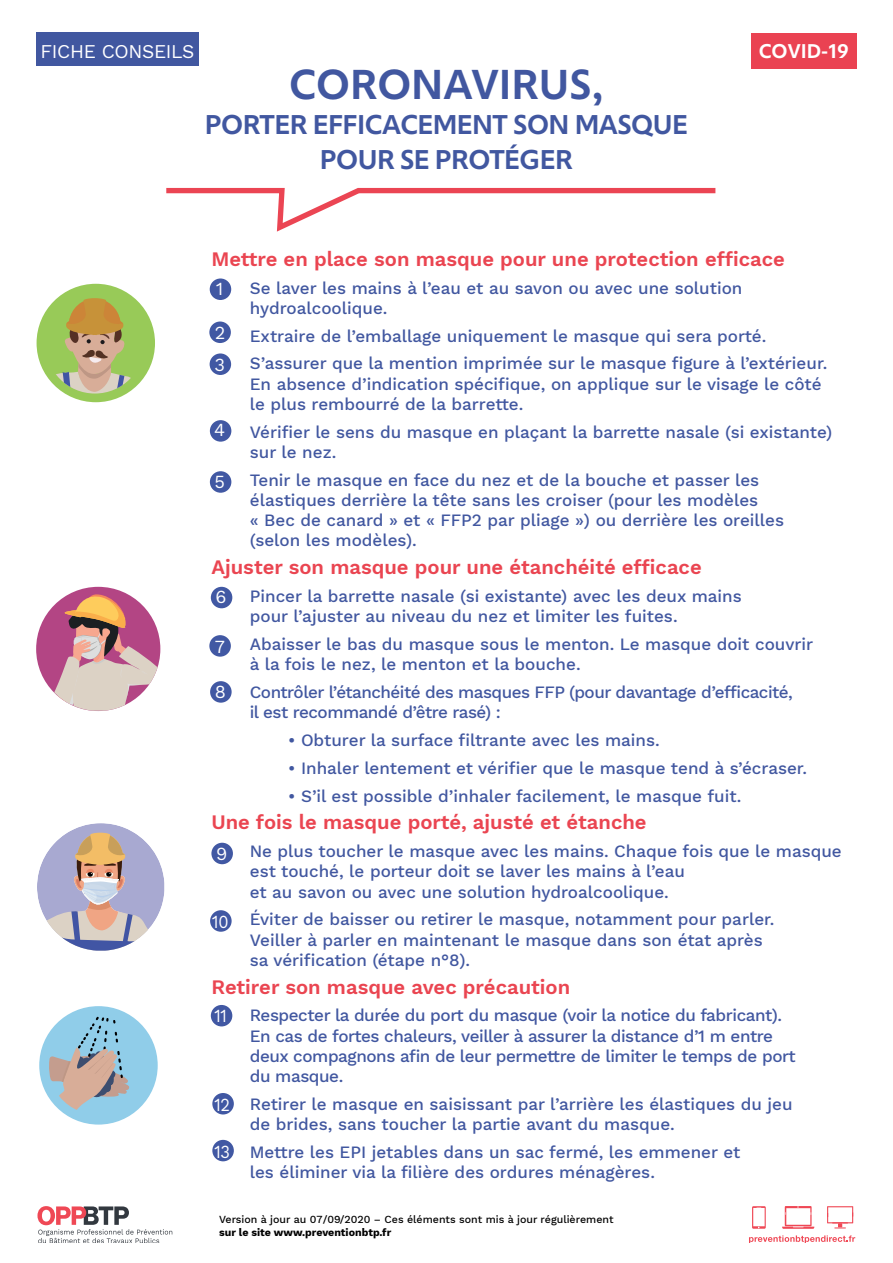
<style>
.page{position:relative;width:893px;height:1263px;background:#fff}
.page>*{position:absolute;margin:0;border:0;box-sizing:border-box;transform-origin:0 0}
.t1{font:600 42.6px "Morandi";color:#4157a0}
.t2{font:600 27.75px/35.1px "Morandi";letter-spacing:-.02em;color:#4157a0;text-align:center}
.t3{font:600 20.25px "Work Sans";color:#ea4551}
.t4{font:600 20.25px "Morandi";color:#fff}
.t5{font:19.2px "Work Sans";letter-spacing:-.02em;color:#fff}
.t6{font:18.15px "Work Sans";letter-spacing:-.01em;color:#fff}
.t7{font:18.15px "Work Sans";letter-spacing:-.01em;color:#fff;scale:.9 1}
.t8{font:500 17.1px/20.2px "Work Sans";color:#4157a0}
.t9{font:500 17.1px/20.2px "Work Sans";letter-spacing:-.025em;color:#4157a0}
.t10{font:500 17.1px/20.2px "Work Sans";letter-spacing:-.03em;color:#4157a0}
.t11{font:500 10.65px "Work Sans";color:#000001}
.t12{font:700 10.65px "Work Sans";color:#000001}
</style>
<div class="page">
<div style="left:751px;top:33px;width:105px;height:36px;background:#ea4252"></div>
<svg style="left:166px;top:187px;width:550px;height:45px"></svg>
<div style="left:36px;top:33px;width:163px;height:33px;background:#4157a0"></div>
<svg style="left:782px;top:1206px;width:32px;height:23px"></svg>
<svg style="left:752px;top:1206px;width:14px;height:23px"></svg>
<svg style="left:827px;top:1206px;width:26px;height:22px"></svg>
<svg style="left:749px;top:1235px;width:106px;height:8px"></svg>
<svg style="left:37px;top:1206px;width:135px;height:37px"></svg>
<div style="left:209px;top:635px;width:22px;height:22px;background:#4158a3;border-radius:50%"></div>
<div style="left:210px;top:353px;width:21px;height:22px;background:#4158a3;border-radius:50%"></div>
<div style="left:209px;top:321px;width:22px;height:22px;background:#4158a3;border-radius:50%"></div>
<div style="left:210px;top:420px;width:21px;height:22px;background:#4158a3;border-radius:50%"></div>
<div style="left:210px;top:471px;width:21px;height:22px;background:#4158a3;border-radius:50%"></div>
<div style="left:211px;top:587px;width:21px;height:21px;background:#4158a3;border-radius:50%"></div>
<div style="left:210px;top:278px;width:21px;height:22px;background:#4158a3;border-radius:50%"></div>
<div style="left:210px;top:681px;width:22px;height:22px;background:#4158a3;border-radius:50%"></div>
<div style="left:211px;top:843px;width:22px;height:21px;background:#4158a3;border-radius:50%"></div>
<div style="left:210px;top:910px;width:22px;height:22px;background:#4158a3;border-radius:50%"></div>
<div style="left:211px;top:1005px;width:21px;height:21px;background:#4158a3;border-radius:50%"></div>
<div style="left:212px;top:1093px;width:22px;height:21px;background:#4158a3;border-radius:50%"></div>
<div style="left:212px;top:1140px;width:22px;height:21px;background:#4158a3;border-radius:50%"></div>
<div style="left:36px;top:587px;width:124px;height:124px;background:#b34584;border-radius:50%"></div>
<svg style="left:50px;top:594px;width:110px;height:117px"></svg>
<svg style="left:37px;top:823px;width:127px;height:127px"></svg>
<div style="left:39px;top:1006px;width:119px;height:118px;background:#90cde9;border-radius:50%"></div>
<svg style="left:48px;top:1015px;width:81px;height:95px"></svg>
<div style="left:37px;top:284px;width:118px;height:118px;background:#98ca58;border-radius:50%"></div>
<svg style="left:46px;top:298px;width:98px;height:95px"></svg>
<p class="t5" style="left:41px;top:37px;width:155px">FICHE CONSEILS</p>
<h1 class="t1" style="left:289px;top:51px;width:316px">CORONAVIRUS,</h1>
<h2 class="t2" style="left:205px;top:104px;width:484px">PORTER EFFICACEMENT SON MASQUE<br>POUR SE PROTÉGER</h2>
<p class="t4" style="left:759px;top:36px;width:92px">COVID-19</p>
<p class="t3" style="left:211px;top:243px;width:575px">Mettre en place son masque pour une protection efficace</p>
<p class="t8" style="left:250px;top:277px;width:494px">Se laver les mains à l’eau et au savon ou avec une solution hydroalcoolique.</p>
<p class="t8" style="left:250px;top:321px;width:579px;line-height:27.8px">Extraire de l’emballage uniquement le masque qui sera porté.<br>S’assurer que la mention imprimée sur le masque figure à l’extérieur.</p>
<p class="t8" style="left:250px;top:373px;width:573px">En absence d’indication spécifique, on applique sur le visage le côté le plus rembourré de la barrette.</p>
<p class="t8" style="left:250px;top:421px;width:584px">Vérifier le sens du masque en plaçant la barrette nasale (si existante) sur le nez.</p>
<p class="t8" style="left:250px;top:469px;width:536px">Tenir le masque en face du nez et de la bouche et passer les élastiques derrière la tête sans les croiser (pour les modèles<br>« Bec de canard » et « FFP2 par pliage ») ou derrière les oreilles (selon les modèles).</p>
<p class="t3" style="left:211px;top:552px;width:492px">Ajuster son masque pour une étanchéité efficace</p>
<p class="t8" style="left:250px;top:585px;width:493px">Pincer la barrette nasale (si existante) avec les deux mains pour l’ajuster au niveau du nez et limiter les fuites.</p>
<p class="t8" style="left:250px;top:633px;width:565px">Abaisser le bas du masque sous le menton. Le masque doit couvrir à la fois le nez, le menton et la bouche.</p>
<p class="t10" style="left:250px;top:681px;width:545px">Contrôler l’étanchéité des masques FFP (pour davantage d’efficacité, il est recommandé d’être rasé) :</p>
<p class="t8" style="left:288px;top:729px;width:373px">• Obturer la surface filtrante avec les mains.</p>
<p class="t8" style="left:288px;top:757px;width:521px">• Inhaler lentement et vérifier que le masque tend à s’écraser.</p>
<p class="t8" style="left:288px;top:785px;width:455px">• S’il est possible d’inhaler facilement, le masque fuit.</p>
<p class="t3" style="left:211px;top:807px;width:437px">Une fois le masque porté, ajusté et étanche</p>
<p class="t8" style="left:250px;top:840px;width:593px">Ne plus toucher le masque avec les mains. Chaque fois que le masque est touché, le porteur doit se laver les mains à l’eau<br>et au savon ou avec une solution hydroalcoolique.</p>
<p class="t8" style="left:250px;top:909px;width:526px">Éviter de baisser ou retirer le masque, notamment pour parler.<br>Veiller à parler en maintenant le masque dans son état après sa vérification (étape n°8).</p>
<p class="t3" style="left:211px;top:971px;width:360px">Retirer son masque avec précaution</p>
<p class="t9" style="left:250px;top:1005px;width:547px">Respecter la durée du port du masque (voir la notice du fabricant).<br>En cas de fortes chaleurs, veiller à assurer la distance d’1 m entre deux compagnons afin de leur permettre de limiter le temps de port du masque.</p>
<p class="t8" style="left:250px;top:1093px;width:544px">Retirer le masque en saisissant par l’arrière les élastiques du jeu de brides, sans toucher la partie avant du masque.</p>
<p class="t8" style="left:250px;top:1141px;width:492px">Mettre les EPI jetables dans un sac fermé, les emmener et les éliminer via la filière des ordures ménagères.</p>
<p class="t11" style="left:219px;top:1211px;width:396px">Version à jour au 07/09/2020 – Ces éléments sont mis à jour régulièrement</p>
<p class="t12" style="left:219px;top:1224px;width:174px">sur le site www.preventionbtp.fr</p>
<p class="t6" style="left:216px;top:275px;width:9px">1</p>
<p class="t6" style="left:215px;top:319px;width:12px">2</p>
<p class="t6" style="left:214px;top:351px;width:12px">3</p>
<p class="t6" style="left:214px;top:416px;width:13px">4</p>
<p class="t6" style="left:215px;top:468px;width:12px">5</p>
<p class="t6" style="left:216px;top:583px;width:13px">6</p>
<p class="t6" style="left:215px;top:633px;width:12px">7</p>
<p class="t6" style="left:215px;top:678px;width:13px">8</p>
<p class="t6" style="left:216px;top:840px;width:13px">9</p>
<p class="t7" style="left:212px;top:908px;width:20px">10</p>
<p class="t7" style="left:214px;top:1002px;width:15px">11</p>
<p class="t7" style="left:214px;top:1091px;width:19px">12</p>
<p class="t7" style="left:214px;top:1137px;width:19px">13</p>
</div>
